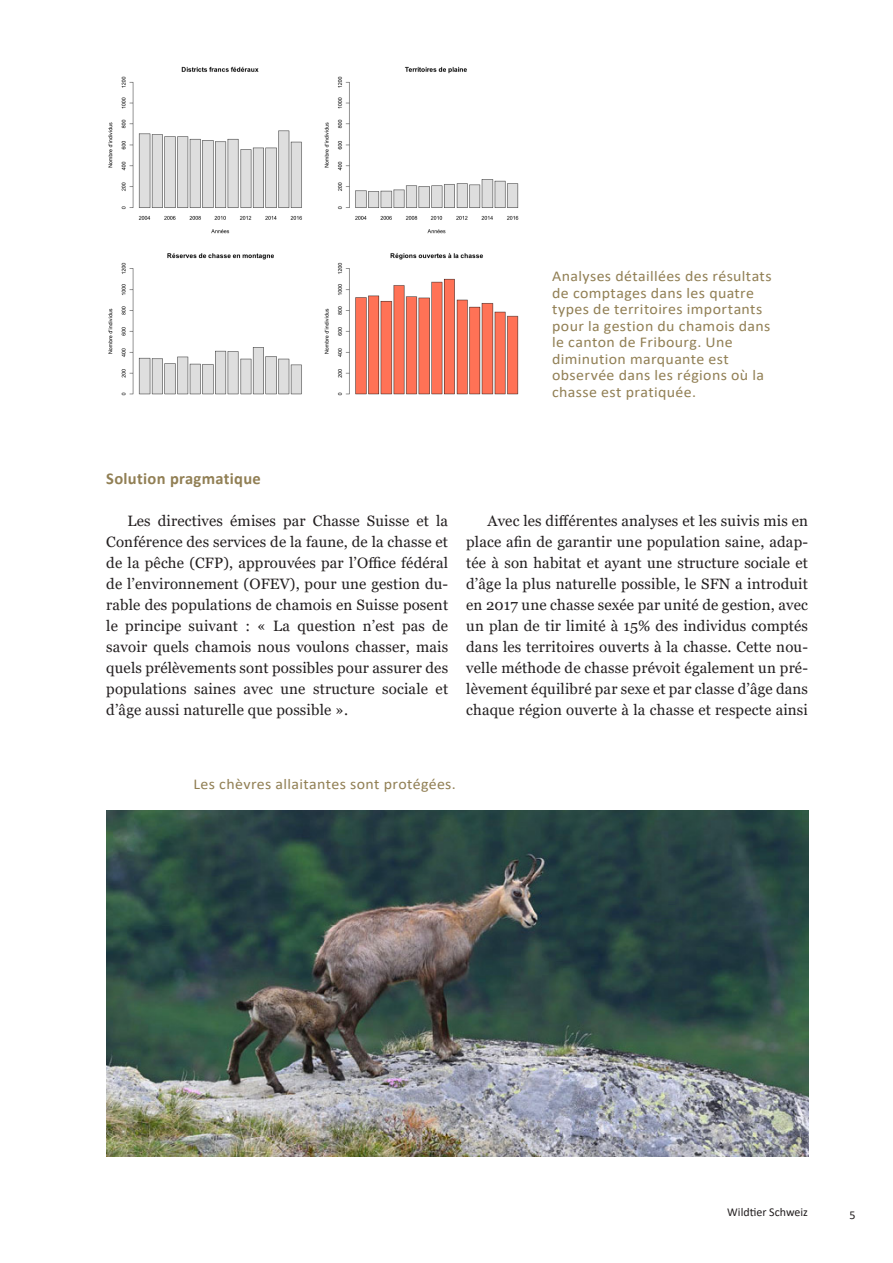
<style>
.page{position:relative;width:893px;height:1263px;background:#fff}
.page>*{position:absolute;margin:0;border:0;box-sizing:border-box;transform-origin:0 0}
.Lauftext_Zwischentitel{font:700 16.5px "Calibri";letter-spacing:.02em;color:#917f54}
.Lauftext{font:15px/21px "Georgia";letter-spacing:.01em;color:#231f20;text-align:justify}
.Bildlegenden{font:15px/16.5px "Calibri";letter-spacing:.02em;color:#917f54;scale:1.06 1}
.t1{font:12px "Calibri";color:#231f20}
</style>
<div class="page">
<img style="left:108px;top:66px;width:411px;height:330px">
<img style="left:106px;top:810px;width:702px;height:347px">
<p class="Lauftext_Zwischentitel" style="left:106px;top:467px;width:156px">Solution pragmatique</p>
<p class="Bildlegenden" style="left:552px;top:268px;width:209px">Analyses détaillées des résultats de comptages dans les quatre types de territoires importants pour la gestion du chamois dans le canton de Fribourg. Une diminution marquante est observée dans les régions où la chasse est pratiquée.</p>
<p class="Lauftext" style="left:106px;top:510px;width:343px;text-indent:21px">Les directives émises par Chasse Suisse et la Conférence des services de la faune, de la chasse et de la pêche (CFP), approuvées par l’Office fédéral de l’environnement (OFEV), pour une gestion du&shy;rable des populations de chamois en Suisse posent le principe suivant : « La question n’est pas de savoir quels chamois nous voulons chasser, mais quels prélèvements sont possibles pour assurer des populations saines avec une structure sociale et d’âge aussi naturelle que possible ».</p>
<p class="Lauftext" style="left:466px;top:510px;width:343px;text-indent:21px">Avec les différentes analyses et les suivis mis en place afin de garantir une population saine, adap&shy;tée à son habitat et ayant une structure sociale et d’âge la plus naturelle possible, le SFN a introduit en 2017 une chasse sexée par unité de gestion, avec un plan de tir limité à 15% des individus comptés dans les territoires ouverts à la chasse. Cette nou&shy;velle méthode de chasse prévoit également un pré&shy;lèvement équilibré par sexe et par classe d’âge dans chaque région ouverte à la chasse et respecte ainsi</p>
<p class="Bildlegenden" style="left:193px;top:775px;width:249px">Les chèvres allaitantes sont protégées.</p>
<p class="t1" style="left:727px;top:1203px;width:82px">Wildtier Schweiz</p>
<p class="t1" style="left:849px;top:1206px;width:8px">5</p>
</div>
